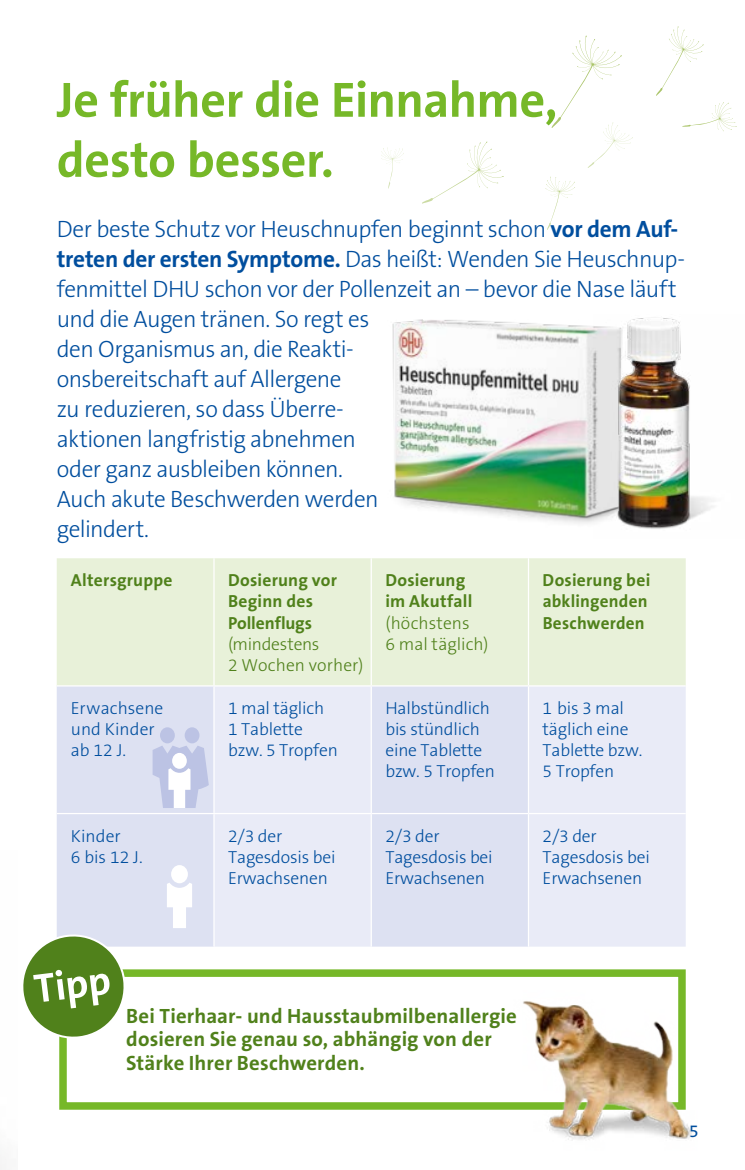
<style>
.page{position:relative;width:745px;height:1170px;background:#fff}
.page>*{position:absolute;margin:0;border:0;box-sizing:border-box;transform-origin:0 0}
.t1{font:700 50px/60px "The Sans B7";letter-spacing:-.01em;color:#76b828}
.t2{font:300 23.75px/30px "The Sans B3";letter-spacing:-.025em;color:#004e9e}
.t3{font:700 20.75px/23.5px "The Sans B7";letter-spacing:.01em;color:#50811b}
.t4{font:300 17.5px/21px "The Sans B3";letter-spacing:-.01em;color:#004e9e}
.t5{font:700 17.5px/21px "The Sans B7";letter-spacing:.01em;color:#50811b}
.t6{font:300 17.5px/21px "The Sans B3";color:#50811b}
.t7{font:17.5px "The Sans B5 Plain";color:#004e9e}
.s1{font-family:"The Sans B7";font-weight:700}
</style>
<div class="page">
<div style="left:57px;top:558px;width:628px;height:127px;background:#e8f1d9"></div>
<div style="left:57px;top:686px;width:156px;height:260px;background:#dde1f2"></div>
<svg style="left:215px;top:686px;width:470px;height:260px;background:#e5e7f5"></svg>
<hr style="left:213px;top:558px;width:1px;height:127px;background:#fff">
<hr style="left:370px;top:558px;width:1px;height:127px;background:#fff">
<hr style="left:527px;top:558px;width:1px;height:127px;background:#fff">
<hr style="left:370px;top:686px;width:1px;height:126px;background:#fff">
<hr style="left:527px;top:686px;width:1px;height:126px;background:#fff">
<hr style="left:57px;top:812px;width:157px;height:2px;background:#fff">
<hr style="left:214px;top:812px;width:157px;height:2px;background:#fff">
<hr style="left:371px;top:812px;width:157px;height:2px;background:#fff">
<hr style="left:370px;top:814px;width:1px;height:132px;background:#fff">
<hr style="left:528px;top:812px;width:157px;height:2px;background:#fff">
<hr style="left:527px;top:814px;width:1px;height:132px;background:#fff">
<svg style="left:682px;top:102px;width:54px;height:29px"></svg>
<svg style="left:545px;top:177px;width:29px;height:53px"></svg>
<svg style="left:656px;top:26px;width:47px;height:70px"></svg>
<svg style="left:551px;top:35px;width:81px;height:133px"></svg>
<svg style="left:381px;top:141px;width:122px;height:63px"></svg>
<div style="left:160px;top:727px;width:15px;height:16px;background:#bcc3e4;border-radius:50%"></div>
<div style="left:184px;top:727px;width:15px;height:16px;background:#bcc3e4;border-radius:50%"></div>
<svg style="left:152px;top:745px;width:57px;height:63px"></svg>
<div style="left:59px;top:969px;width:626px;height:140px;border:8px solid #76b828"></div>
<svg style="left:23px;top:932px;width:104px;height:108px"></svg>
<svg style="left:167px;top:865px;width:25px;height:63px"></svg>
<img style="left:392px;top:319px;width:201px;height:205px">
<img style="left:593px;top:318px;width:121px;height:211px">
<img style="left:484px;top:990px;width:209px;height:150px">
<h1 class="t1" style="left:57px;top:73px;width:502px">Je früher die Einnahme, desto besser.</h1>
<p class="t2" style="left:57px;top:215px;width:629px">Der beste Schutz vor Heuschnupfen beginnt schon <span class="s1">vor dem Auf&shy;treten der ersten Symptome.</span> Das heißt: Wenden Sie Heuschnup&shy;fenmittel DHU schon vor der Pollenzeit an – bevor die Nase läuft und die Augen tränen. So regt es<br>den Organismus an, die Reakti-<br>onsbereitschaft auf Allergene<br>zu reduzieren, so dass Überre-<br>aktionen langfristig abnehmen<br>oder ganz ausbleiben können.<br>Auch akute Beschwerden werden<br>gelindert.</p>
<p class="t5" style="left:71px;top:571px;width:103px">Altersgruppe</p>
<p class="t5" style="left:228px;top:571px;width:110px">Dosierung vor<br>Beginn des<br>Pollenflugs</p>
<p class="t6" style="left:228px;top:634px;width:137px">(mindestens<br>2 Wochen vorher)</p>
<p class="t5" style="left:385px;top:571px;width:88px">Dosierung im Akutfall</p>
<p class="t6" style="left:385px;top:613px;width:104px">(höchstens<br>6 mal täglich)</p>
<p class="t5" style="left:542px;top:571px;width:109px">Dosierung bei abklingenden<br>Beschwerden</p>
<p class="t4" style="left:71px;top:698px;width:94px">Erwachsene und Kinder ab 12 J.</p>
<p class="t4" style="left:228px;top:698px;width:111px">1 mal täglich<br>1 Tablette bzw. 5 Tropfen</p>
<p class="t4" style="left:385px;top:698px;width:111px">Halbstündlich bis stündlich eine Tablette bzw. 5 Tropfen</p>
<p class="t4" style="left:542px;top:698px;width:101px">1 bis 3 mal täglich eine<br>Tablette bzw.<br>5 Tropfen</p>
<p class="t4" style="left:71px;top:826px;width:73px">Kinder<br>6 bis 12 J.</p>
<p class="t4" style="left:228px;top:826px;width:109px">2/3 der<br>Tagesdosis bei<br>Erwachsenen</p>
<p class="t4" style="left:385px;top:826px;width:109px">2/3 der<br>Tagesdosis bei<br>Erwachsenen</p>
<p class="t4" style="left:542px;top:826px;width:109px">2/3 der<br>Tagesdosis bei<br>Erwachsenen</p>
<p class="t3" style="left:126px;top:1005px;width:392px">Bei Tierhaar- und Hausstaubmilbenallergie dosieren Sie genau so, abhängig von der<br>Stärke Ihrer Beschwerden.</p>
<p class="t7" style="left:688px;top:1122px;width:11px">5</p>
</div>
